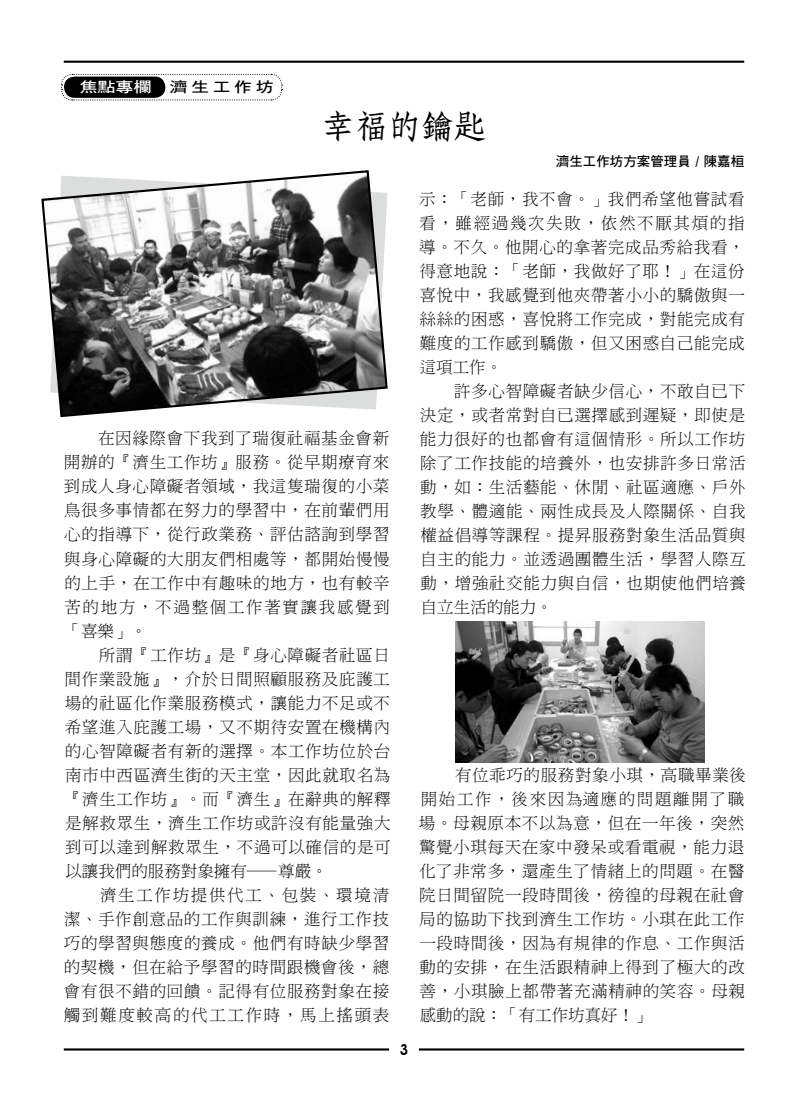
<style>
.page{position:relative;width:808px;height:1106px;background:#fff}
.page>*{position:absolute;margin:0;border:0;box-sizing:border-box;transform-origin:0 0}
.t1{font:33px "DF Fang Song Std W6";color:#000}
.t2{font:16.5px/24px "DF Ming Std W3";letter-spacing:.04em;color:#000;text-align:justify}
.t3{font:600 15px "Avant Garde";color:#000}
.t4{font:14.4px "DF Hei Std W7";letter-spacing:.2em;color:#fff;scale:1.25 1}
.t5{font:13.5px "DF Hei Std W7";color:#000}
.s1{color:#000}
</style>
<div class="page">
<hr style="left:64px;top:1048px;width:325px;height:2px;background:#000">
<hr style="left:419px;top:1048px;width:325px;height:2px;background:#000">
<hr style="left:64px;top:61px;width:680px;height:2px;background:#000">
<svg style="left:41px;top:170px;width:347px;height:248px"></svg>
<img style="left:455px;top:621px;width:249px;height:141px">
<svg style="left:61px;top:73px;width:222px;height:28px"></svg>
<div style="left:64px;top:77px;width:101px;height:21px;background:#000;border-radius:11px"></div>
<p class="t4" style="left:79px;top:79px;width:157px">焦點專欄　<span class="s1">濟生工作坊</span></p>
<h1 class="t1" style="left:321px;top:108px;width:167px">幸福的鑰匙</h1>
<p class="t5" style="left:556px;top:154px;width:190px">濟生工作坊方案管理員 / 陳嘉桓</p>
<p class="t2" style="left:64px;top:426px;width:327px;text-indent:34px">在因緣際會下我到了瑞復社福基金會新開辦的『濟生工作坊』服務。從早期療育來到成人身心障礙者領域，我這隻瑞復的小菜鳥很多事情都在努力的學習中，在前輩們用心的指導下，從行政業務、評估諮詢到學習與身心障礙的大朋友們相處等，都開始慢慢的上手，在工作中有趣味的地方，也有較辛苦的地方，不過整個工作著實讓我感覺到「喜樂」。</p>
<p class="t2" style="left:65px;top:642px;width:328px;text-indent:34px">所謂『工作坊』是『身心障礙者社區日間作業設施』，介於日間照顧服務及庇護工場的社區化作業服務模式，讓能力不足或不希望進入庇護工場，又不期待安置在機構內的心智障礙者有新的選擇。本工作坊位於台南市中西區濟生街的天主堂，因此就取名為『濟生工作坊』。而『濟生』在辭典的解釋是解救眾生，濟生工作坊或許沒有能量強大到可以達到解救眾生，不過可以確信的是可以讓我們的服務對象擁有—尊嚴。</p>
<p class="t2" style="left:64px;top:882px;width:327px;text-indent:36px">濟生工作坊提供代工、包裝、環境清潔、手作創意品的工作與訓練，進行工作技巧的學習與態度的養成。他們有時缺少學習的契機，但在給予學習的時間跟機會後，總會有很不錯的回饋。記得有位服務對象在接觸到難度較高的代工工作時，馬上搖頭表</p>
<p class="t3" style="left:400px;top:1040px;width:10px">3</p>
<p class="t2" style="left:419px;top:186px;width:327px">示：「老師，我不會。」我們希望他嘗試看看，雖經過幾次失敗，依然不厭其煩的指導。不久。他開心的拿著完成品秀給我看，得意地說：「老師，我做好了耶！」在這份喜悅中，我感覺到他夾帶著小小的驕傲與一絲絲的困惑，喜悅將工作完成，對能完成有難度的工作感到驕傲，但又困惑自己能完成這項工作。</p>
<p class="t2" style="left:420px;top:378px;width:328px;text-indent:34px">許多心智障礙者缺少信心，不敢自已下決定，或者常對自已選擇感到遲疑，即使是能力很好的也都會有這個情形。所以工作坊除了工作技能的培養外，也安排許多日常活動，如：生活藝能、休閒、社區適應、戶外教學、體適能、兩性成長及人際關係、自我權益倡導等課程。提昇服務對象生活品質與自主的能力。並透過團體生活，學習人際互動，增強社交能力與自信，也期使他們培養自立生活的能力。</p>
<p class="t2" style="left:419px;top:762px;width:329px;text-indent:36px">有位乖巧的服務對象小琪，高職畢業後開始工作，後來因為適應的問題離開了職場。母親原本不以為意，但在一年後，突然驚覺小琪每天在家中發呆或看電視，能力退化了非常多，還產生了情緒上的問題。在醫院日間留院一段時間後，徬徨的母親在社會局的協助下找到濟生工作坊。小琪在此工作一段時間後，因為有規律的作息、工作與活動的安排，在生活跟精神上得到了極大的改善，小琪臉上都帶著充滿精神的笑容。母親感動的說：「有工作坊真好！」</p>
</div>
